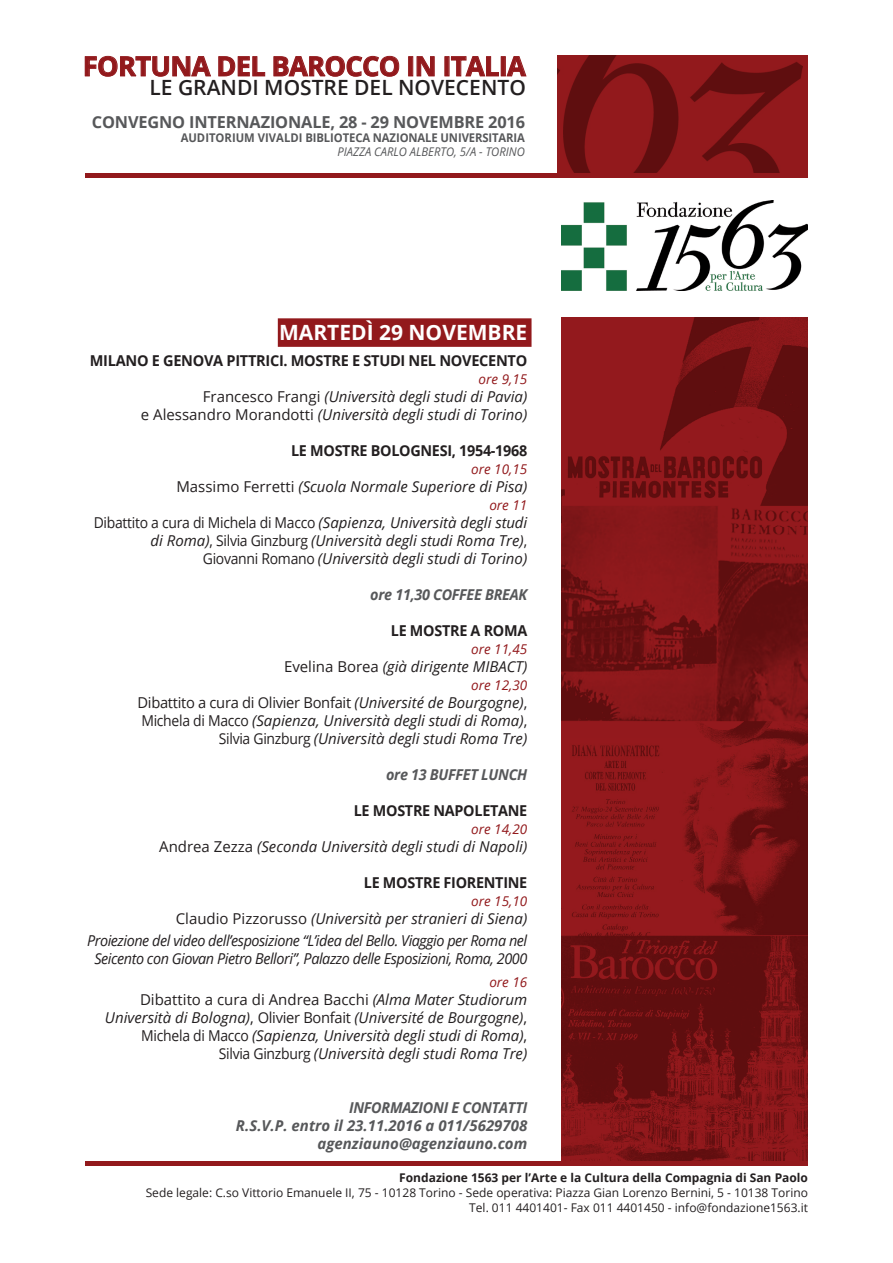
<style>
.page{position:relative;width:893px;height:1263px;background:#fff}
.page>*{position:absolute;margin:0;border:0;box-sizing:border-box;transform-origin:0 0}
.t1{font:700 27px "Open Sans";letter-spacing:-.02em;color:#92191c}
.t2{font:600 21px "Open Sans";color:#231f20}
.t3{font:700 21px "Open Sans";color:#fff}
.t4{font:700 16.5px "Open Sans";letter-spacing:-.01em;color:#57585a}
.t5{font:italic 15px/18px "Open Sans";color:#231f20;text-align:right}
.t6{font:italic 15px/22.2px "Open Sans";letter-spacing:-.03em;color:#231f20;text-align:right}
.t7{font:italic 700 15px/18px "Open Sans";color:#57585a;text-align:right;scale:.96 1}
.t8{font:700 15px "Open Sans";letter-spacing:-.02em;color:#231f20;scale:.96 1}
.t9{font:italic 15px "Open Sans";letter-spacing:-.03em;color:#231f20;scale:.96 1}
.t10{font:700 15px "Open Sans";letter-spacing:-.02em;color:#231f20}
.t11{font:italic 700 15px "Open Sans";letter-spacing:-.02em;color:#57585a;scale:.96 1}
.t12{font:italic 13.5px "Open Sans";color:#92191c}
.t13{font:12px/15px "Open Sans";color:#231f20;text-align:right}
.t14{font:700 12px "Open Sans";color:#231f20}
.t15{font:700 12px "Open Sans";letter-spacing:-.01em;color:#57585a;scale:.94 1}
.t16{font:italic 12px "Open Sans";color:#57585a;scale:.94 1}
.s1{font-style:normal}
</style>
<div class="page">
<div style="left:278px;top:318px;width:253px;height:29px;background:#92191c"></div>
<hr style="left:85px;top:1161px;width:723px;height:4px;background:#92191c">
<div style="left:558px;top:55px;width:250px;height:119px;background:#92191c"></div>
<img style="left:558px;top:55px;width:244px;height:118px">
<hr style="left:85px;top:174px;width:723px;height:4px;background:#92191c">
<svg style="left:85px;top:56px;width:126px;height:21px"></svg>
<svg style="left:218px;top:56px;width:47px;height:20px"></svg>
<svg style="left:274px;top:56px;width:125px;height:21px"></svg>
<div style="left:408px;top:56px;width:5px;height:20px;border:1px solid #92191c"></div>
<svg style="left:417px;top:56px;width:18px;height:20px"></svg>
<svg style="left:451px;top:56px;width:48px;height:20px"></svg>
<div style="left:501px;top:56px;width:4px;height:20px;border:1px solid #92191c"></div>
<svg style="left:507px;top:56px;width:19px;height:20px"></svg>
<img style="left:562px;top:317px;width:246px;height:844px">
<img style="left:562px;top:201px;width:246px;height:89px">
<h1 class="t1" style="left:83px;top:47px;width:444px">FORTUNA DEL BAROCCO IN ITALIA</h1>
<h2 class="t2" style="left:149px;top:73px;width:378px">LE GRANDI MOSTRE DEL NOVECENTO</h2>
<p class="t4" style="left:92px;top:110px;width:435px">CONVEGNO INTERNAZIONALE, 28 - 29 NOVEMBRE 2016</p>
<p class="t15" style="left:181px;top:129px;width:368px">AUDITORIUM VIVALDI BIBLIOTECA NAZIONALE UNIVERSITARIA</p>
<p class="t16" style="left:337px;top:144px;width:201px">PIAZZA CARLO ALBERTO, 5/A - TORINO</p>
<h2 class="t3" style="left:279px;top:317px;width:250px">MARTEDÌ 29 NOVEMBRE</h2>
<p class="t10" style="left:90px;top:350px;width:439px">MILANO E GENOVA PITTRICI. MOSTRE E STUDI NEL NOVECENTO</p>
<p class="t12" style="left:479px;top:370px;width:50px">ore 9,15</p>
<p class="t5" style="left:141px;top:387px;width:388px"><span class="s1">Francesco Frangi</span> (Università degli studi di Pavia)<br><span class="s1">e Alessandro Morandotti</span> (Università degli studi di Torino)</p>
<p class="t8" style="left:291px;top:440px;width:248px">LE MOSTRE BOLOGNESI, 1954-1968</p>
<p class="t12" style="left:471px;top:460px;width:58px">ore 10,15</p>
<p class="t5" style="left:176px;top:477px;width:352px"><span class="s1">Massimo Ferretti</span> (Scuola Normale Superiore di Pisa)</p>
<p class="t12" style="left:489px;top:496px;width:39px">ore 11</p>
<p class="t5" style="left:94px;top:513px;width:435px"><span class="s1">Dibattito a cura di Michela di Macco</span> (Sapienza, Università degli studi di Roma)<span class="s1">, Silvia Ginzburg</span> (Università degli studi Roma Tre)<span class="s1">,<br>Giovanni Romano</span> (Università degli studi di Torino)</p>
<p class="t11" style="left:370px;top:584px;width:165px">ore 11,30 COFFEE BREAK</p>
<p class="t8" style="left:391px;top:620px;width:144px">LE MOSTRE A ROMA</p>
<p class="t12" style="left:471px;top:640px;width:58px">ore 11,45</p>
<p class="t5" style="left:284px;top:657px;width:245px"><span class="s1">Evelina Borea</span> (già dirigente MIBACT)</p>
<p class="t12" style="left:471px;top:676px;width:58px">ore 12,30</p>
<p class="t5" style="left:137px;top:693px;width:391px"><span class="s1">Dibattito a cura di Olivier Bonfait</span> (Université de Bourgogne)<span class="s1">,<br>Michela di Macco</span> (Sapienza, Università degli studi di Roma)<span class="s1">,<br>Silvia Ginzburg</span> (Università degli studi Roma Tre)</p>
<p class="t11" style="left:386px;top:764px;width:149px">ore 13 BUFFET LUNCH</p>
<p class="t8" style="left:354px;top:800px;width:182px">LE MOSTRE NAPOLETANE</p>
<p class="t12" style="left:471px;top:820px;width:58px">ore 14,20</p>
<p class="t5" style="left:159px;top:837px;width:370px"><span class="s1">Andrea Zezza</span> (Seconda Università degli studi di Napoli)</p>
<p class="t8" style="left:364px;top:872px;width:172px">LE MOSTRE FIORENTINE</p>
<p class="t12" style="left:471px;top:892px;width:58px">ore 15,10</p>
<p class="t6" style="left:87px;top:907px;width:442px"><span class="s1">Claudio Pizzorusso</span> (Università per stranieri di Siena)<br>Proiezione del video dell’esposizione “L’idea del Bello. Viaggio per Roma nel</p>
<p class="t9" style="left:94px;top:949px;width:452px">Seicento con Giovan Pietro Bellori”, Palazzo delle Esposizioni, Roma, 2000</p>
<p class="t12" style="left:489px;top:972px;width:39px">ore 16</p>
<p class="t5" style="left:105px;top:990px;width:424px"><span class="s1">Dibattito a cura di Andrea Bacchi</span> (Alma Mater Studiorum Università di Bologna)<span class="s1">, Olivier Bonfait</span> (Université de Bourgogne)<span class="s1">, Michela di Macco</span> (Sapienza, Università degli studi di Roma)<span class="s1">,<br>Silvia Ginzburg</span> (Università degli studi Roma Tre)</p>
<p class="t7" style="left:236px;top:1098px;width:305px">INFORMAZIONI E CONTATTI<br>R.S.V.P. entro il 23.11.2016 a 011/5629708 agenziauno@agenziauno.com</p>
<p class="t14" style="left:399px;top:1169px;width:410px">Fondazione 1563 per l’Arte e la Cultura della Compagnia di San Paolo</p>
<p class="t13" style="left:146px;top:1185px;width:664px">Sede legale: C.so Vittorio Emanuele II, 75 - 10128 Torino - Sede operativa: Piazza Gian Lorenzo Bernini, 5 - 10138 Torino<br>Tel. 011 4401401- Fax 011 4401450 - info@fondazione1563.it</p>
</div>
